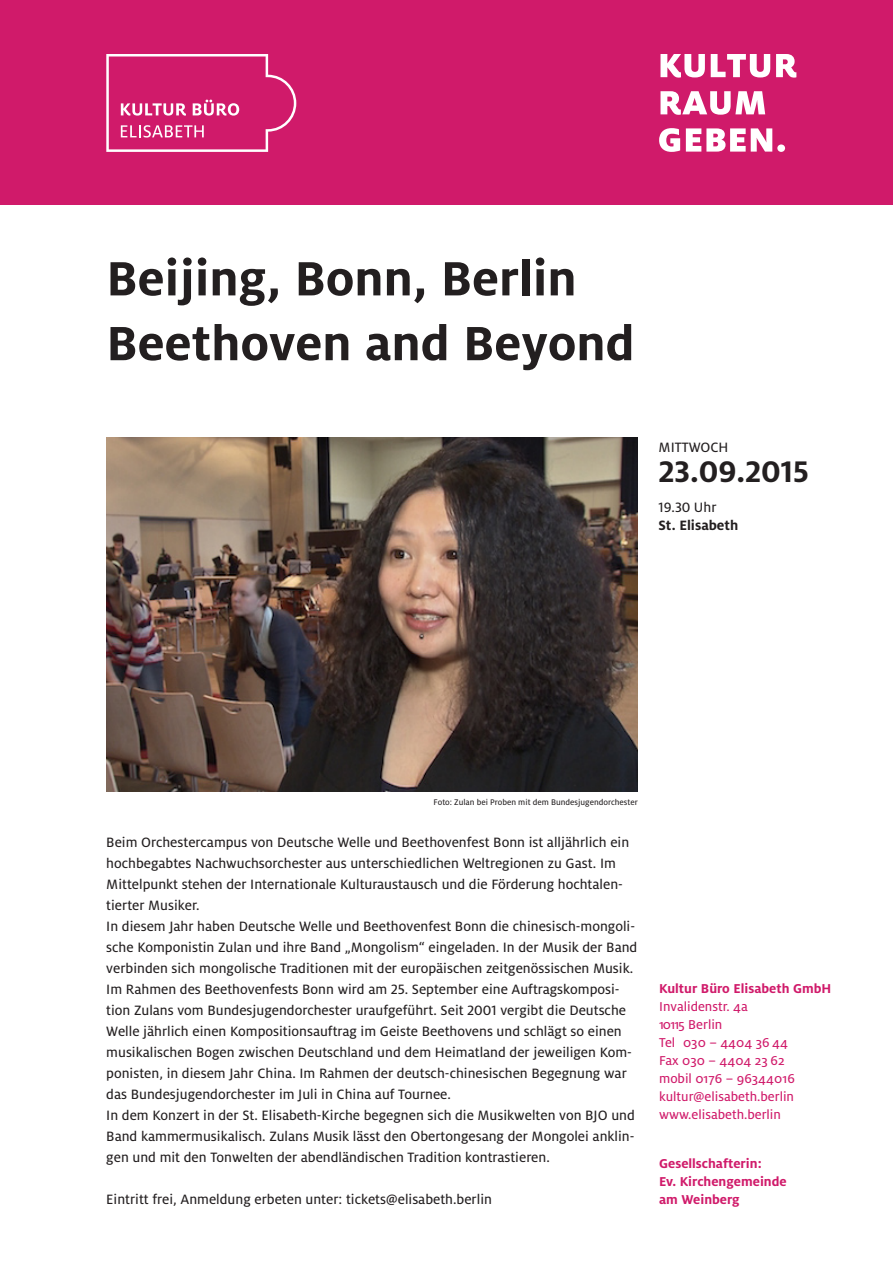
<style>
.page{position:relative;width:893px;height:1263px;background:#fff}
.page>*{position:absolute;margin:0;border:0;box-sizing:border-box;transform-origin:0 0}
.t1{font:700 53.25px/64.8px "Milo LF";color:#231f20}
.t2{font:700 33px "Milo LF";color:#231f20}
.t3{font:15px/21px "Milo LF Text";color:#231f20}
.t4{font:700 15px "Milo";color:#231f20}
.t5{font:15px "Milo Text";color:#231f20}
.t6{font:14.25px/18px "Milo Text";color:#d01a6a}
.t7{font:700 14.25px/18px "Milo";color:#d01a6a}
.t8{font:9px "Milo Text";color:#231f20}
</style>
<div class="page">
<div style="left:0;top:0;width:893px;height:204px;background:#d01a6a"></div>
<svg style="left:106px;top:54px;width:190px;height:98px"></svg>
<svg style="left:659px;top:128px;width:126px;height:24px"></svg>
<svg style="left:660px;top:91px;width:105px;height:24px"></svg>
<svg style="left:660px;top:54px;width:136px;height:24px"></svg>
<img style="left:106px;top:437px;width:532px;height:355px">
<h1 class="t1" style="left:106px;top:246px;width:530px">Beijing, Bonn, Berlin<br>Beethoven and Beyond</h1>
<p class="t5" style="left:659px;top:439px;width:71px">Mittwoch</p>
<h2 class="t2" style="left:659px;top:452px;width:152px">23.09.2015</h2>
<p class="t3" style="left:659px;top:497px;width:59px">19.30 Uhr</p>
<p class="t4" style="left:659px;top:516px;width:81px">St. Elisabeth</p>
<p class="t8" style="left:434px;top:796px;width:206px">Foto: Zulan bei Proben mit dem Bundesjugendorchester</p>
<p class="t3" style="left:106px;top:831px;width:533px">Beim Orchestercampus von Deutsche Welle und Beethovenfest Bonn ist alljährlich ein hochbegabtes Nachwuchsorchester aus unterschiedlichen Weltregionen zu Gast. Im Mittelpunkt stehen der Internationale Kulturaustausch und die Förderung hochtalen&shy;tierter Musiker.<br>In diesem Jahr haben Deutsche Welle und Beethovenfest Bonn die chinesisch-mongoli&shy;sche Komponistin Zulan und ihre Band „Mongolism“ eingeladen. In der Musik der Band verbinden sich mongolische Traditionen mit der europäischen zeitgenössischen Musik.<br>Im Rahmen des Beethovenfests Bonn wird am 25. September eine Auftragskomposi&shy;tion Zulans vom Bundesjugendorchester uraufgeführt. Seit 2001 vergibt die Deutsche Welle jährlich einen Kompositionsauftrag im Geiste Beethovens und schlägt so einen musikalischen Bogen zwischen Deutschland und dem Heimatland der jeweiligen Kom&shy;ponisten, in diesem Jahr China. Im Rahmen der deutsch-chinesischen Begegnung war das Bundesjugendorchester im Juli in China auf Tournee.<br>In dem Konzert in der St. Elisabeth-Kirche begegnen sich die Musikwelten von BJO und Band kammermusikalisch. Zulans Musik lässt den Obertongesang der Mongolei anklin&shy;gen und mit den Tonwelten der abendländischen Tradition kontrastieren.</p>
<p class="t3" style="left:106px;top:1188px;width:387px">Eintritt frei, Anmeldung erbeten unter: tickets@elisabeth.berlin</p>
<p class="t7" style="left:659px;top:979px;width:174px">Kultur Büro Elisabeth GmbH</p>
<p class="t6" style="left:659px;top:997px;width:137px">Invalidenstr. 4a<br>10115 Berlin<br>Tel 030 – 4404 36 44<br>Fax 030 – 4404 23 62 mobil 0176 – 96344016 kultur@elisabeth.berlin www.elisabeth.berlin</p>
<p class="t7" style="left:659px;top:1154px;width:129px">Gesellschafterin:<br>Ev. Kirchengemeinde am Weinberg</p>
</div>
